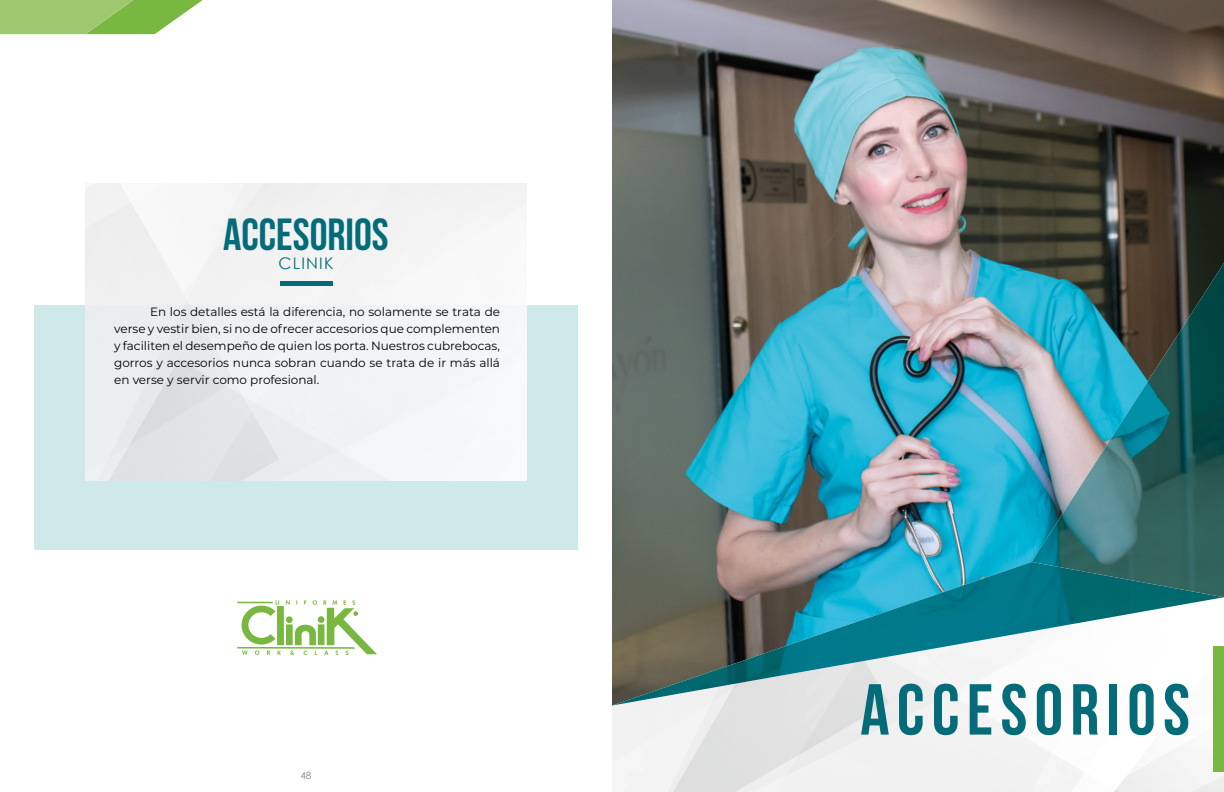
<style>
.page{position:relative;width:1224px;height:792px;background:#fff}
.page>*{position:absolute;margin:0;border:0;box-sizing:border-box;transform-origin:0 0}
.t1{font:700 72px "Bebas Neue";letter-spacing:.1em;color:#046b79}
.t2{font:700 45px "Bebas Neue";color:#046b79}
.t3{font:16px "Century Gothic";letter-spacing:.075em;color:#046b79}
.t4{font:12px/17px "Montserrat";color:#000;text-align:justify}
.t5{font:10px "Century Gothic";color:#878787}
</style>
<div class="page">
<svg style="left:0;top:0;width:203px;height:34px;background:#9cc970"></svg>
<svg style="left:237px;top:600px;width:140px;height:55px"></svg>
<div style="left:34px;top:305px;width:544px;height:245px;background:#cfe9eb"></div>
<img style="left:85px;top:184px;width:442px;height:297px">
<div style="left:280px;top:281px;width:52px;height:5px;background:#046b79"></div>
<img style="left:612px;top:706px;width:612px;height:86px">
<img style="left:612px;top:0;width:612px;height:562px">
<img style="left:612px;top:562px;width:612px;height:144px">
<img style="left:1032px;top:263px;width:192px;height:334px">
<div style="left:1214px;top:646px;width:10px;height:126px;background:#78b741"></div>
<h2 class="t2" style="left:223px;top:210px;width:167px">ACCESORIOS</h2>
<h3 class="t3" style="left:279px;top:252px;width:56px">CLINIK</h3>
<p class="t4" style="left:114px;top:303px;width:387px;text-indent:36px">En los detalles está la diferencia, no solamente se trata de verse y vestir bien, si no de ofrecer accesorios que complementen y faciliten el desempeño de quien los porta. Nuestros cubrebocas, gorros y accesorios nunca sobran cuando se trata de ir más allá en verse y servir como profesional.</p>
<p class="t5" style="left:300px;top:768px;width:13px">48</p>
<h1 class="t1" style="left:860px;top:670px;width:331px">ACCESORIOS</h1>
</div>
